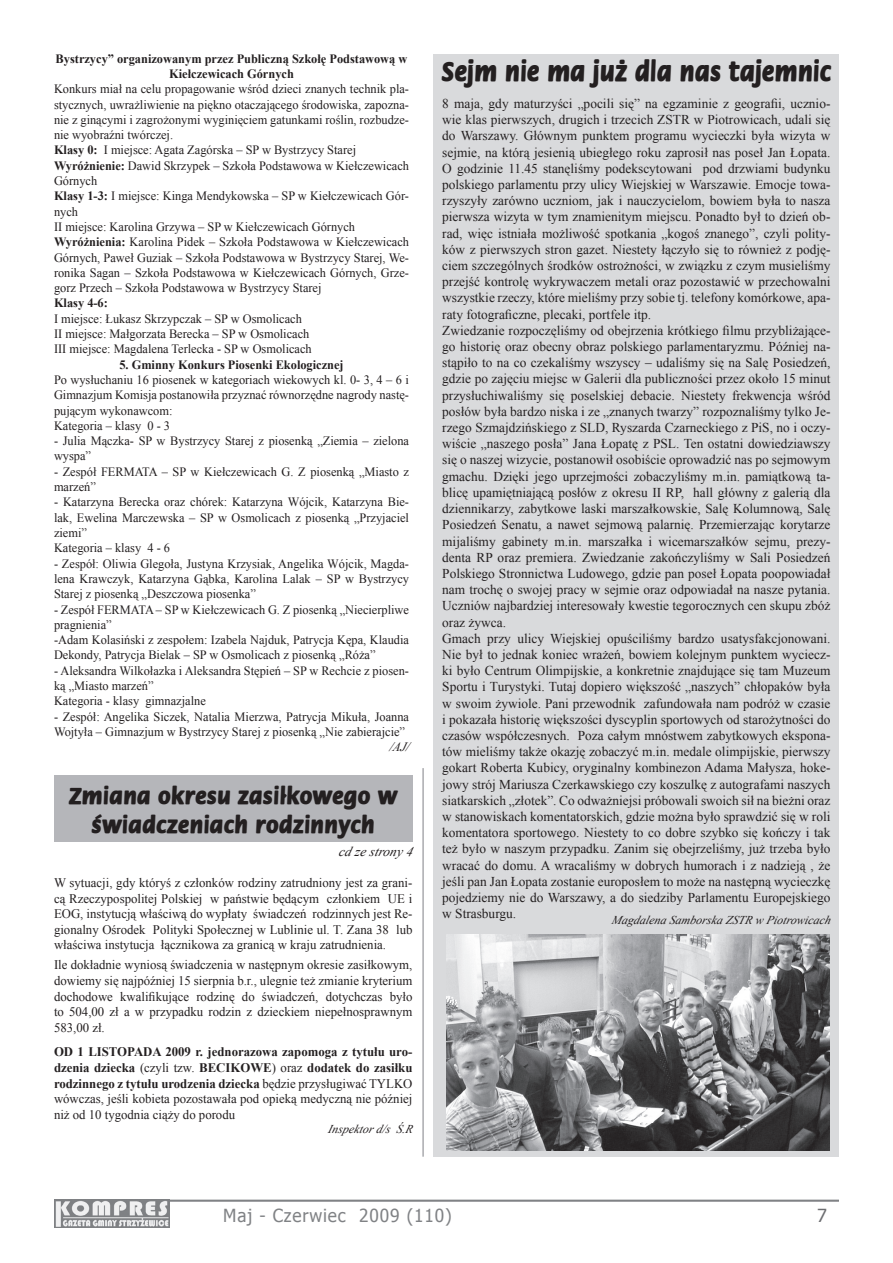
<style>
.page{position:relative;width:893px;height:1263px;background:#fff}
.page>*{position:absolute;margin:0;border:0;box-sizing:border-box;transform-origin:0 0}
.t1{font:700 28.5px "Wof Faun";letter-spacing:-.005em;color:#231f20;scale:.92 1}
.t2{font:700 24px/28.8px "Wof Faun";color:#231f20;text-align:center}
.t3{font:18px "Tahoma";letter-spacing:.05em;color:#808285;scale:.96 1}
.t4{font:18px "Tahoma";color:#6c6d70}
.t5{font:13.5px/16.2px "Times New Roman";color:#231f20}
.t6{font:italic 13.5px "Times New Roman";color:#231f20}
.t7{font:13.05px/15.6px "Times New Roman";color:#231f20;text-align:justify}
.t8{font:12.75px/15.3px "Times New Roman";color:#231f20}
.t9{font:700 12.75px/15.3px "Times New Roman";color:#231f20;text-align:center}
.t10{font:italic 12.75px "Times New Roman";color:#231f20}
.t11{font:italic 12px "Times New Roman";color:#231f20}
.s1{font-weight:700}
</style>
<div class="page">
<hr style="left:54px;top:1199px;width:785px;height:3px;background:#808285">
<img style="left:54px;top:1201px;width:115px;height:27px">
<svg style="left:221px;top:1199px;width:233px;height:3px"></svg>
<div style="left:434px;top:54px;width:405px;height:1103px;background:#d9dadc"></div>
<img style="left:446px;top:935px;width:383px;height:215px">
<hr style="left:422px;top:768px;width:2px;height:389px;background:#aaabaf">
<div style="left:54px;top:775px;width:358px;height:66px;background:#b5b6ba"></div>
<p class="t9" style="left:56px;top:50px;width:353px">Bystrzycy” organizowanym przez Publiczną Szkołę Podstawową w<br>Kiełczewicach Górnych</p>
<p class="t8" style="left:54px;top:81px;width:357px">Konkurs miał na celu propagowanie wśród dzieci znanych technik pla&shy;stycznych, uwrażliwienie na piękno otaczającego środowiska, zapozna&shy;nie z ginącymi i zagrożonymi wyginięciem gatunkami roślin, rozbudze&shy;nie wyobraźni twórczej.<br><span class="s1">Klasy 0:</span> I miejsce: Agata Zagórska – SP w Bystrzycy Starej <span class="s1">Wyróżnienie:</span> Dawid Skrzypek – Szkoła Podstawowa w Kiełczewicach Górnych<br><span class="s1">Klasy 1-3:</span> I miejsce: Kinga Mendykowska – SP w Kiełczewicach Gór&shy;nych<br>II miejsce: Karolina Grzywa – SP w Kiełczewicach Górnych <span class="s1">Wyróżnienia:</span> Karolina Pidek – Szkoła Podstawowa w Kiełczewicach Górnych, Paweł Guziak – Szkoła Podstawowa w Bystrzycy Starej, We&shy;ronika Sagan – Szkoła Podstawowa w Kiełczewicach Górnych, Grze&shy;gorz Przech – Szkoła Podstawowa w Bystrzycy Starej</p>
<p class="t9" style="left:54px;top:295px;width:55px">Klasy 4-6:</p>
<p class="t8" style="left:54px;top:311px;width:259px">I miejsce: Łukasz Skrzypczak – SP w Osmolicach<br>II miejsce: Małgorzata Berecka – SP w Osmolicach<br>III miejsce: Magdalena Terlecka - SP w Osmolicach</p>
<p class="t9" style="left:119px;top:356px;width:226px">5. Gminny Konkurs Piosenki Ekologicznej</p>
<p class="t8" style="left:54px;top:372px;width:357px">Po wysłuchaniu 16 piosenek w kategoriach wiekowych kl. 0- 3, 4 – 6 i Gimnazjum Komisja postanowiła przyznać równorzędne nagrody nastę&shy;pującym wykonawcom:<br>Kategoria – klasy 0 - 3</p>
<p class="t8" style="left:54px;top:433px;width:357px">- Julia Mączka- SP w Bystrzycy Starej z piosenką „Ziemia – zielona wyspa”</p>
<p class="t8" style="left:54px;top:464px;width:357px">- Zespół FERMATA – SP w Kiełczewicach G. Z piosenką „Miasto z marzeń”</p>
<p class="t8" style="left:54px;top:494px;width:357px">- Katarzyna Berecka oraz chórek: Katarzyna Wójcik, Katarzyna Bie&shy;lak, Ewelina Marczewska – SP w Osmolicach z piosenką „Przyjaciel ziemi”<br>Kategoria – klasy 4 - 6</p>
<p class="t8" style="left:54px;top:555px;width:357px;text-align:justify">- Zespół: Oliwia Glegoła, Justyna Krzysiak, Angelika Wójcik, Magda&shy;lena Krawczyk, Katarzyna Gąbka, Karolina Lalak – SP w Bystrzycy Starej z piosenką „Deszczowa piosenka”</p>
<p class="t8" style="left:54px;top:601px;width:357px">- Zespół FERMATA – SP w Kiełczewicach G. Z piosenką „Niecierpliwe pragnienia”<br>-Adam Kolasiński z zespołem: Izabela Najduk, Patrycja Kępa, Klaudia Dekondy, Patrycja Bielak – SP w Osmolicach z piosenką „Róża”</p>
<p class="t8" style="left:54px;top:663px;width:357px">- Aleksandra Wilkołazka i Aleksandra Stępień – SP w Rechcie z piosen&shy;ką „Miasto marzeń”<br>Kategoria - klasy gimnazjalne</p>
<p class="t8" style="left:54px;top:708px;width:357px">- Zespół: Angelika Siczek, Natalia Mierzwa, Patrycja Mikuła, Joanna<br>Wojtyła – Gimnazjum w Bystrzycy Starej z piosenką „Nie zabierajcie”</p>
<p class="t10" style="left:389px;top:738px;width:21px">/AJ/</p>
<h2 class="t2" style="left:69px;top:782px;width:330px">Zmiana okresu zasiłkowego w świadczeniach rodzinnych</h2>
<p class="t6" style="left:338px;top:842px;width:79px">cd ze strony 4</p>
<p class="t7" style="left:54px;top:874px;width:360px">W sytuacji, gdy któryś z członków rodziny zatrudniony jest za grani&shy;cą Rzeczypospolitej Polskiej w państwie będącym członkiem UE i EOG, instytucją właściwą do wypłaty świadczeń rodzinnych jest Re&shy;gionalny Ośrodek Polityki Społecznej w Lublinie ul. T. Zana 38 lub właściwa instytucja łącznikowa za granicą w kraju zatrudnienia.</p>
<p class="t7" style="left:54px;top:957px;width:360px">Ile dokładnie wyniosą świadczenia w następnym okresie zasiłkowym, dowiemy się najpóźniej 15 sierpnia b.r., ulegnie też zmianie kryterium dochodowe kwalifikujące rodzinę do świadczeń, dotychczas było to 504,00 zł a w przypadku rodzin z dzieckiem niepełnosprawnym 583,00 zł.</p>
<p class="t7" style="left:54px;top:1044px;width:360px"><span class="s1">OD 1 LISTOPADA 2009 r. jednorazowa zapomoga z tytułu uro&shy;dzenia dziecka</span> (czyli tzw. <span class="s1">BECIKOWE</span>) oraz <span class="s1">dodatek do zasiłku rodzinnego z tytułu urodzenia dziecka</span> będzie przysługiwać TYLKO wówczas, jeśli kobieta pozostawała pod opieką medyczną nie później niż od 10 tygodnia ciąży do porodu</p>
<p class="t11" style="left:328px;top:1121px;width:89px">Insp ektord/s Ś.R</p>
<h1 class="t1" style="left:442px;top:55px;width:425px">Sejm nie ma już dla nas tajemnic</h1>
<p class="t5" style="left:442px;top:95px;width:390px">8 maja, gdy maturzyści „pocili się” na egzaminie z geografii, ucznio&shy;wie klas pierwszych, drugich i trzecich ZSTR w Piotrowicach, udali się do Warszawy. Głównym punktem programu wycieczki była wizyta w sejmie, na którą jesienią ubiegłego roku zaprosił nas poseł Jan Łopata.<br>O godzinie 11.45 stanęliśmy podekscytowani pod drzwiami budynku polskiego parlamentu przy ulicy Wiejskiej w Warszawie. Emocje towa&shy;rzyszyły zarówno uczniom, jak i nauczycielom, bowiem była to nasza pierwsza wizyta w tym znamienitym miejscu. Ponadto był to dzień ob&shy;rad, więc istniała możliwość spotkania „kogoś znanego”, czyli polity&shy;ków z pierwszych stron gazet. Niestety łączyło się to również z podję&shy;ciem szczególnych środków ostrożności, w związku z czym musieliśmy przejść kontrolę wykrywaczem metali oraz pozostawić w przechowalni wszystkie rzeczy, które mieliśmy przy sobie tj. telefony komórkowe, apa&shy;raty fotograficzne, plecaki, portfele itp.<br>Zwiedzanie rozpoczęliśmy od obejrzenia krótkiego filmu przybliżające&shy;go historię oraz obecny obraz polskiego parlamentaryzmu. Później na&shy;stąpiło to na co czekaliśmy wszyscy – udaliśmy się na Salę Posiedzeń, gdzie po zajęciu miejsc w Galerii dla publiczności przez około 15 minut przysłuchiwaliśmy się poselskiej debacie. Niestety frekwencja wśród posłów była bardzo niska i ze „znanych twarzy” rozpoznaliśmy tylko Je&shy;rzego Szmajdzińskiego z SLD, Ryszarda Czarneckiego z PiS, no i oczy&shy;wiście „naszego posła” Jana Łopatę z PSL. Ten ostatni dowiedziawszy się o naszej wizycie, postanowił osobiście oprowadzić nas po sejmowym gmachu. Dzięki jego uprzejmości zobaczyliśmy m.in. pamiątkową ta&shy;blicę upamiętniającą posłów z okresu II RP, hall główny z galerią dla dziennikarzy, zabytkowe laski marszałkowskie, Salę Kolumnową, Salę Posiedzeń Senatu, a nawet sejmową palarnię. Przemierzając korytarze mijaliśmy gabinety m.in. marszałka i wicemarszałków sejmu, prezy&shy;denta RP oraz premiera. Zwiedzanie zakończyliśmy w Sali Posiedzeń Polskiego Stronnictwa Ludowego, gdzie pan poseł Łopata poopowiadał nam trochę o swojej pracy w sejmie oraz odpowiadał na nasze pytania.<br>Uczniów najbardziej interesowały kwestie tegorocznych cen skupu zbóż oraz żywca.<br>Gmach przy ulicy Wiejskiej opuściliśmy bardzo usatysfakcjonowani.<br>Nie był to jednak koniec wrażeń, bowiem kolejnym punktem wyciecz&shy;ki było Centrum Olimpijskie, a konkretnie znajdujące się tam Muzeum Sportu i Turystyki. Tutaj dopiero większość „naszych” chłopaków była w swoim żywiole. Pani przewodnik zafundowała nam podróż w czasie i pokazała historię większości dyscyplin sportowych od starożytności do czasów współczesnych. Poza całym mnóstwem zabytkowych ekspona&shy;tów mieliśmy także okazję zobaczyć m.in. medale olimpijskie, pierwszy gokart Roberta Kubicy, oryginalny kombinezon Adama Małysza, hoke&shy;jowy strój Mariusza Czerkawskiego czy koszulkę z autografami naszych siatkarskich „złotek”. Co odważniejsi próbowali swoich sił na bieżni oraz w stanowiskach komentatorskich, gdzie można było sprawdzić się w roli komentatora sportowego. Niestety to co dobre szybko się kończy i tak też było w naszym przypadku. Zanim się obejrzeliśmy, już trzeba było wracać do domu. A wracaliśmy w dobrych humorach i z nadzieją , że jeśli pan Jan Łopata zostanie europosłem to może na następną wycieczkę pojedziemy nie do Warszawy, a do siedziby Parlamentu Europejskiego w Strasburgu.</p>
<p class="t11" style="left:612px;top:911px;width:223px">Magdalena Samborska ZSTR w Piotrowicach</p>
<h3 class="t3" style="left:223px;top:1204px;width:240px">Maj - Czerwiec 2009 (110)</h3>
<h3 class="t4" style="left:817px;top:1203px;width:11px">7</h3>
</div>
